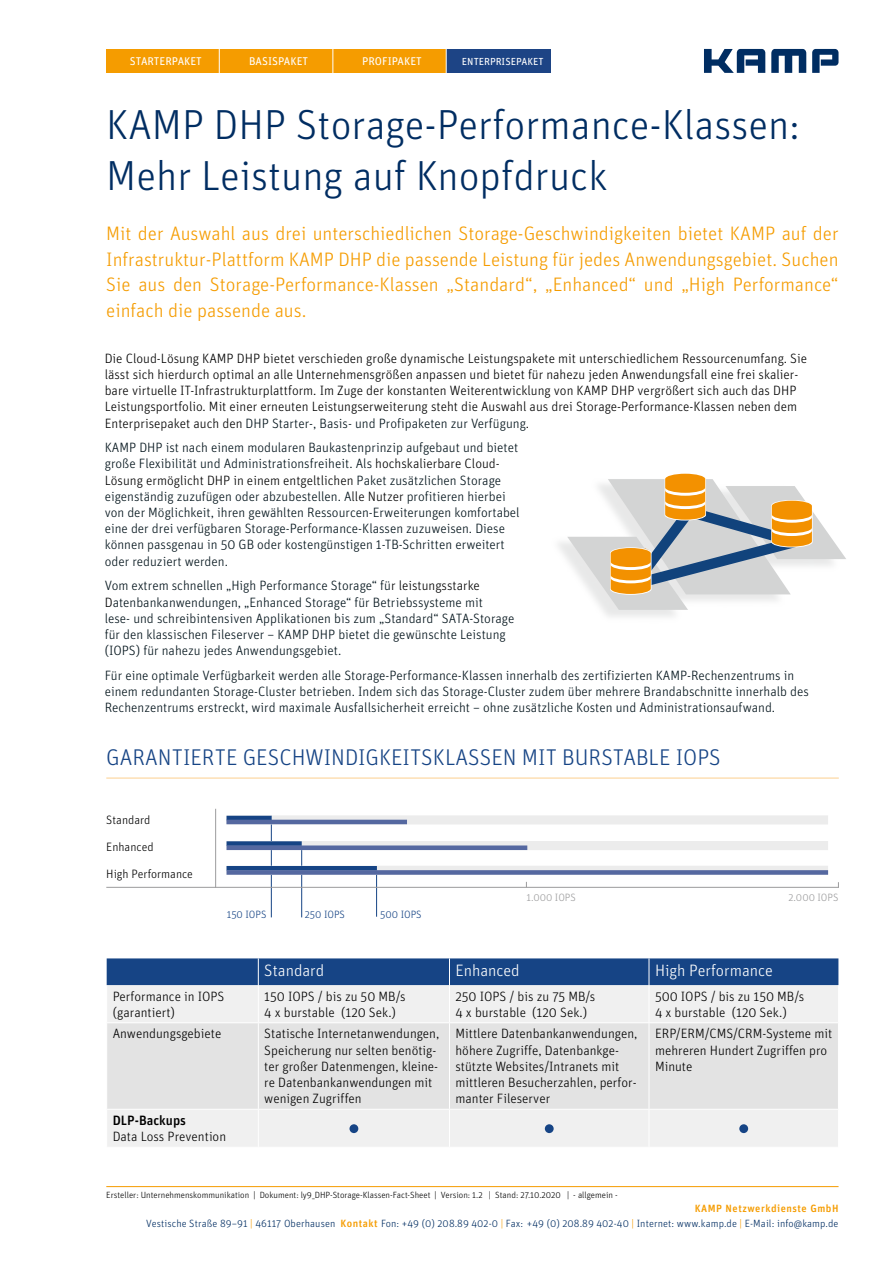
<style>
.page{position:relative;width:893px;height:1263px;background:#fff}
.page>*{position:absolute;margin:0;border:0;box-sizing:border-box;transform-origin:0 0}
.t1{font:300 42px/50.4px "Unit";color:#002d62}
.t2{font:300 22.8px "Unit";color:#164485}
.t3{font:300 19.5px/25.5px "Unit";color:#f59c00;text-align:justify}
.t4{font:300 16.5px "Unit";color:#fff}
.t5{font:300 13.5px/16.2px "Unit";color:#00121a}
.t6{font:300 13.5px/16.2px "Unit";color:#000}
.t7{font:500 13.5px "Unit";color:#000}
.t8{font:300 12.15px "Unit";color:#000}
.t9{font:11.25px "Unit";color:#fff}
.t10{font:300 10.65px "Unit";color:#164485}
.t11{font:300 10.65px "Unit";color:#9c9c9d}
.t12{font:300 10.5px/14.7px "Unit";letter-spacing:.01em;color:#002d62;text-align:right}
.t13{font:10.2px "Unit";color:#fff}
.t14{font:300 9px "Unit";color:#000}
.s1{color:#00121a}
.s2{color:#000}
.s3{font-weight:500;color:#f59c00}
.s4{color:#f59c00}
</style>
<div class="page">
<div style="left:107px;top:985px;width:731px;height:162px;background:#f0f0f0"></div>
<div style="left:107px;top:1023px;width:731px;height:86px;background:#e3e3e3"></div>
<hr style="left:258px;top:985px;width:1px;height:37px;background:#fff">
<hr style="left:449px;top:985px;width:1px;height:37px;background:#fff">
<hr style="left:649px;top:985px;width:1px;height:37px;background:#fff">
<hr style="left:106px;top:1022px;width:152px;height:1px;background:#fff">
<hr style="left:258px;top:1022px;width:191px;height:1px;background:#fff">
<hr style="left:258px;top:1023px;width:1px;height:86px;background:#fff">
<hr style="left:449px;top:1022px;width:200px;height:1px;background:#fff">
<hr style="left:449px;top:1023px;width:1px;height:86px;background:#fff">
<hr style="left:649px;top:1022px;width:190px;height:1px;background:#fff">
<hr style="left:649px;top:1023px;width:1px;height:86px;background:#fff">
<hr style="left:106px;top:1109px;width:152px;height:1px;background:#fff">
<hr style="left:258px;top:1109px;width:191px;height:1px;background:#fff">
<hr style="left:258px;top:1109px;width:1px;height:38px;background:#fff">
<hr style="left:449px;top:1109px;width:200px;height:1px;background:#fff">
<hr style="left:449px;top:1109px;width:1px;height:38px;background:#fff">
<hr style="left:649px;top:1109px;width:190px;height:1px;background:#fff">
<hr style="left:649px;top:1109px;width:1px;height:38px;background:#fff">
<div style="left:107px;top:958px;width:731px;height:27px;background:#164485"></div>
<div style="left:349px;top:1124px;width:9px;height:9px;background:#164485;border-radius:50%"></div>
<div style="left:545px;top:1124px;width:9px;height:9px;background:#164485;border-radius:50%"></div>
<div style="left:739px;top:1124px;width:9px;height:9px;background:#164485;border-radius:50%"></div>
<hr style="left:301px;top:844px;width:1px;height:73px;background:#164485">
<hr style="left:376px;top:866px;width:1px;height:51px;background:#164485">
<hr style="left:271px;top:816px;width:1px;height:101px;background:#164485">
<div style="left:227px;top:815px;width:601px;height:9px;background:#ececec"></div>
<div style="left:227px;top:841px;width:601px;height:9px;background:#ececec"></div>
<div style="left:227px;top:866px;width:601px;height:9px;background:#ececec"></div>
<svg style="left:227px;top:816px;width:45px;height:4px"></svg>
<hr style="left:226px;top:820px;width:181px;height:4px;background:#5568a0">
<hr style="left:227px;top:866px;width:150px;height:4px;background:#164485">
<div style="left:227px;top:841px;width:75px;height:5px;background:#164485"></div>
<div style="left:227px;top:845px;width:300px;height:5px;background:#5568a0"></div>
<div style="left:227px;top:870px;width:601px;height:5px;background:#5568a0"></div>
<hr style="left:215px;top:809px;width:1px;height:79px;background:#9c9c9d">
<hr style="left:106px;top:887px;width:733px;height:1px;background:#9c9c9d">
<hr style="left:106px;top:778px;width:733px;height:1px;background:#fccf8e">
<hr style="left:106px;top:1186px;width:732px;height:1px;background:#f59c00">
<svg style="left:567px;top:473px;width:279px;height:137px"></svg>
<div style="left:106px;top:49px;width:113px;height:24px;background:#f59c00"></div>
<div style="left:219px;top:49px;width:114px;height:24px;background:#f59c00"></div>
<div style="left:333px;top:49px;width:113px;height:24px;background:#f59c00"></div>
<div style="left:446px;top:49px;width:105px;height:24px;background:#1d4485"></div>
<svg style="left:219px;top:49px;width:1px;height:24px"></svg>
<svg style="left:333px;top:49px;width:1px;height:24px"></svg>
<svg style="left:446px;top:49px;width:1px;height:24px"></svg>
<svg style="left:771px;top:49px;width:35px;height:24px"></svg>
<svg style="left:812px;top:49px;width:26px;height:24px"></svg>
<svg style="left:704px;top:49px;width:61px;height:24px"></svg>
<p class="t9" style="left:130px;top:54px;width:73px">STARTERPAKET</p>
<p class="t9" style="left:249px;top:54px;width:60px">BASISPAKET</p>
<p class="t9" style="left:362px;top:54px;width:61px">PROFIPAKET</p>
<p class="t13" style="left:462px;top:55px;width:83px">ENTERPRISEPAKET</p>
<h1 class="t1" style="left:106px;top:99px;width:695px">KAMP DHP Storage-Performance-Klassen:<br>Mehr Leistung auf Knopfdruck</h1>
<p class="t3" style="left:106px;top:220px;width:734px">Mit der Auswahl aus drei unterschiedlichen Storage-Geschwindigkeiten bietet KAMP auf der Infrastruktur-Plattform KAMP DHP die passende Leistung für jedes Anwendungsgebiet. Suchen Sie aus den Storage-Performance-Klassen „Standard“, „Enhanced“ und „High Performance“ einfach die passende aus.</p>
<p class="t6" style="left:105px;top:350px;width:704px">Die Cloud-Lösung KAMP DHP bietet verschieden große dynamische Leistungspakete mit unterschiedlichem Ressourcenumfang. Sie lässt sich hierdurch optimal an alle Unternehmensgrößen anpassen und bietet für nahezu jeden Anwendungsfall eine frei skalier&shy;bare virtuelle IT-Infrastrukturplattform. Im Zuge der konstanten Weiterentwicklung von KAMP DHP vergrößert sich auch das DHP Leistungsportfolio. Mit einer erneuten Leistungserweiterung steht die Auswahl aus drei Storage-Performance-Klassen neben dem Enterprisepaket auch den <span class="s1">DHP Starter-, Basis- und Profipaketen zur Verfügung</span>.</p>
<p class="t5" style="left:105px;top:439px;width:416px">KAMP DHP ist nach einem modularen Baukastenprinzip aufgebaut und bietet große Flexibilität und Administrationsfreiheit. Als <span class="s2">hochskalierbare Cloud-Lösung ermöglicht DHP in einem entgeltlichen</span> Paket zusätzlichen Storage eigenständig zuzufügen oder abzubestellen. A<span class="s2">lle Nutzer</span> profitieren hierbei von der Möglichkeit, ihren gewählten Ressourcen-Erweiterungen komfortabel eine der drei verfügbaren Storage-Performance-Klassen zuzuweisen. Diese können passgenau in 50 GB oder kostengünstigen 1-TB-Schritten erweitert oder reduziert werden.</p>
<p class="t5" style="left:105px;top:577px;width:411px">Vom extrem schnellen „High Performance Storage“ fü<span class="s2">r leistungsstarke D</span>atenbankanwendungen, „Enhanced Storage“ für Betriebssysteme mit<br>lese- und schreibintensiven Applikationen bis zum „Standard“ SATA-Storage für den klassischen Fileserver – KAMP DHP bietet die gewünschte Leistung (IOPS) für nahezu jedes Anwendungsgebiet.</p>
<p class="t5" style="left:105px;top:667px;width:706px">Für eine optimale Verfügbarkeit werden alle Storage-Performance-Klassen innerhalb des zertifizierten KAMP-Rechenzentrums in einem redundanten Storage-Cluster betrieben. Indem sich das Storage-Cluster zudem über mehrere Brandabschnitte innerhalb des<br>Rechenzentrums erstreckt, wird maximale Ausfallsicherheit erreicht – ohne zusätzliche Kosten und Administrationsaufwand.</p>
<h2 class="t2" style="left:106px;top:744px;width:616px">GARANTIERTE GESCHWINDIGKEITSKLASSEN MIT BURSTABLE IOPS</h2>
<p class="t8" style="left:106px;top:812px;width:46px">Standard</p>
<p class="t8" style="left:106px;top:840px;width:49px">Enhanced</p>
<p class="t8" style="left:106px;top:867px;width:88px">High Performance</p>
<p class="t10" style="left:227px;top:908px;width:41px">150 IOPS</p>
<p class="t10" style="left:305px;top:908px;width:42px">250 IOPS</p>
<p class="t10" style="left:380px;top:908px;width:43px">500 IOPS</p>
<p class="t11" style="left:526px;top:891px;width:51px">1.000 IOPS</p>
<p class="t11" style="left:789px;top:891px;width:51px">2.000 IOPS</p>
<p class="t4" style="left:264px;top:961px;width:61px">Standard</p>
<p class="t4" style="left:455px;top:961px;width:66px">Enhanced</p>
<p class="t4" style="left:655px;top:961px;width:119px">High Performance</p>
<p class="t6" style="left:113px;top:988px;width:113px">Performance in IOPS (garantiert)</p>
<p class="t6" style="left:264px;top:988px;width:143px">150 IOPS / bis zu 50 MB/s<br>4 x burstable (120 Sek.)</p>
<p class="t6" style="left:455px;top:988px;width:141px">250 IOPS / bis zu 75 MB/s<br>4 x burstable (120 Sek.)</p>
<p class="t6" style="left:655px;top:988px;width:151px">500 IOPS / bis zu 150 MB/s<br>4 x burstable (120 Sek.)</p>
<p class="t6" style="left:113px;top:1025px;width:110px">Anwendungsgebiete</p>
<p class="t6" style="left:264px;top:1025px;width:177px">Statische Internetanwendungen,<br>Speicherung nur selten benötig&shy;ter großer Datenmengen, kleine&shy;re Datenbankanwendungen mit wenigen Zugriffen</p>
<p class="t6" style="left:455px;top:1025px;width:183px">Mittlere Datenbankanwendungen, höhere Zugriffe, Datenbankge&shy;stützte Websites/Intranets mit mittleren Besucherzahlen, perfor&shy;manter Fileserver</p>
<p class="t6" style="left:655px;top:1025px;width:179px">ERP/ERM/CMS/CRM-Systeme mit mehreren Hundert Zugriffen pro<br>Minute</p>
<p class="t7" style="left:113px;top:1112px;width:75px">DLP-Backups</p>
<p class="t6" style="left:113px;top:1128px;width:115px">Data Loss Prevention</p>
<p class="t14" style="left:106px;top:1189px;width:513px">Ersteller: Unternehmenskommunikation | Dokument: ly9_DHP-Storage-Klassen-Fact-Sheet | Version: 1.2 | Stand: 27.10.2020 | - allgemein -</p>
<p class="t12" style="left:146px;top:1201px;width:694px"><span class="s3">KAMP Netzwerkdienste GmbH<br></span>Vestische Straße 89–91 <span class="s4">|</span> 46117 Oberhausen <span class="s3">Kontakt</span> Fon: +49 (0) 208.89 402-0 <span class="s4">|</span> Fax: +49 (0) 208.89 402-40 <span class="s4">|</span> Internet: www.kamp.de <span class="s4">|</span> E-Mail: info@kamp.de</p>
</div>
